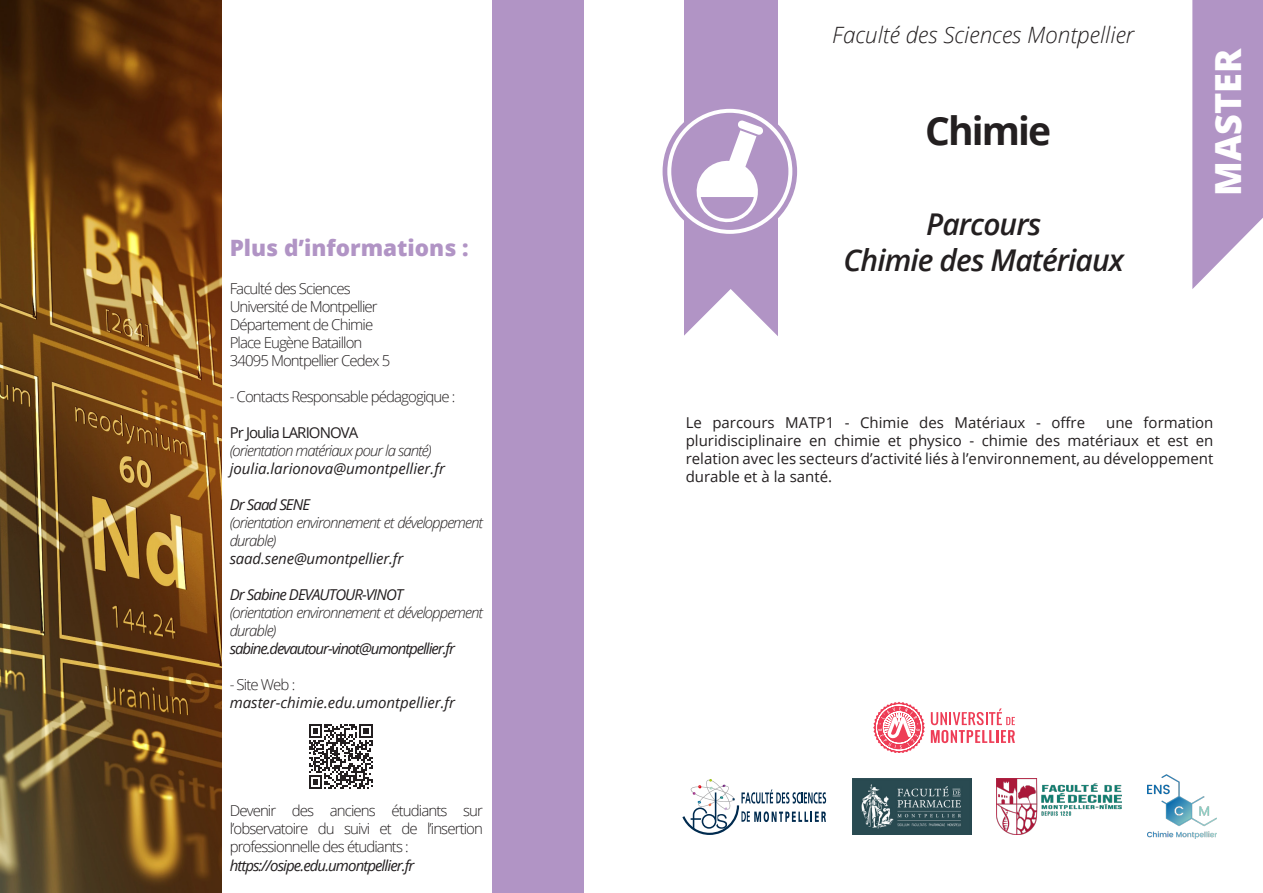
<style>
.page{position:relative;width:1263px;height:893px;background:#fff}
.page>*{position:absolute;margin:0;border:0;box-sizing:border-box;transform-origin:0 0}
.t1{font:700 39px "Open Sans";letter-spacing:-.05em;color:#231f20}
.t2{font:800 36px "Open Sans";color:#fff}
.t3{font:italic 600 30px "Open Sans";letter-spacing:-.03em;color:#231f20}
.t4{font:italic 300 22.5px "Open Sans";color:#231f20}
.t5{font:800 22.5px "Open Sans";color:#b194c5}
.t6{font:300 15px/18px "Open Sans";letter-spacing:-.06em;color:#231f20;text-align:justify}
.t7{font:15px/18px "Open Sans";color:#231f20;text-align:justify}
.t8{font:italic 300 15px/18px "Open Sans";letter-spacing:-.06em;color:#231f20}
.t9{font:italic 15px "Open Sans";letter-spacing:-.06em;color:#231f20}
.t10{font:italic 15px "Open Sans";color:#231f20}
.t11{font:italic 15px "Open Sans";letter-spacing:-.01em;color:#231f20}
.t12{font:15px "Open Sans";letter-spacing:-.06em;color:#231f20}
</style>
<div class="page">
<div style="left:492px;top:0;width:91px;height:893px;background:#b194c5"></div>
<svg style="left:1192px;top:0;width:71px;height:289px;background:#bba1cc"></svg>
<div style="left:684px;top:0;width:94px;height:337px;background:#b194c5"></div>
<svg style="left:684px;top:289px;width:94px;height:48px"></svg>
<div style="left:662px;top:104px;width:135px;height:135px;background:#b194c5;border-radius:50%"></div>
<svg style="left:667px;top:109px;width:125px;height:125px"></svg>
<img style="left:0;top:0;width:221px;height:893px">
<svg style="left:931px;top:708px;width:84px;height:35px"></svg>
<svg style="left:873px;top:702px;width:52px;height:50px"></svg>
<svg style="left:682px;top:779px;width:144px;height:56px"></svg>
<img style="left:853px;top:779px;width:118px;height:56px">
<img style="left:1148px;top:775px;width:69px;height:64px">
<img style="left:997px;top:779px;width:125px;height:56px">
<svg style="left:309px;top:724px;width:64px;height:64px"></svg>
<p class="t5" style="left:230px;top:231px;width:240px">Plus d’informations :</p>
<p class="t6" style="left:230px;top:279px;width:123px">Faculté des Sciences</p>
<p class="t6" style="left:230px;top:297px;width:149px">Université de Montpellier</p>
<p class="t6" style="left:230px;top:315px;width:145px">Département de Chimie</p>
<p class="t6" style="left:230px;top:333px;width:134px">Place Eugène Bataillon</p>
<p class="t6" style="left:230px;top:351px;width:162px">34095 Montpellier Cedex 5</p>
<p class="t6" style="left:230px;top:387px;width:227px">- Contacts Responsable pédagogique :</p>
<p class="t12" style="left:230px;top:422px;width:130px">Pr Joulia LARIONOVA</p>
<p class="t8" style="left:230px;top:441px;width:203px">(orientation matériaux pour la santé)</p>
<p class="t10" style="left:230px;top:458px;width:217px">joulia.larionova@umontpellier.fr</p>
<p class="t9" style="left:230px;top:494px;width:82px">Dr Saad SENE</p>
<p class="t8" style="left:230px;top:513px;width:255px">(orientation environnement et développement durable)</p>
<p class="t11" style="left:230px;top:548px;width:175px">saad.sene@umontpellier.fr</p>
<p class="t9" style="left:230px;top:584px;width:175px">Dr Sabine DEVAUTOUR-VINOT</p>
<p class="t8" style="left:230px;top:603px;width:255px">(orientation environnement et développement durable)</p>
<p class="t9" style="left:230px;top:638px;width:227px">sabine.devautour-vinot@umontpellier.fr</p>
<p class="t6" style="left:230px;top:675px;width:67px">- Site Web :</p>
<p class="t10" style="left:230px;top:692px;width:227px">master-chimie.edu.umontpellier.fr</p>
<p class="t6" style="left:230px;top:801px;width:255px">Devenir des anciens étudiants sur l’observatoire du suivi et de l’insertion professionnelle des étudiants :</p>
<p class="t9" style="left:230px;top:856px;width:186px">https://osipe.edu.umontpellier.fr</p>
<p class="t4" style="left:832px;top:19px;width:303px">Faculté des Sciences Montpellier</p>
<p class="t1" style="left:925px;top:104px;width:127px">Chimie</p>
<p class="t3" style="left:926px;top:204px;width:117px">Parcours</p>
<p class="t3" style="left:843px;top:240px;width:282px">Chimie des Matériaux</p>
<p class="t2" style="left:1200px;top:196px;width:149px;rotate:-90deg">MASTER</p>
<p class="t7" style="left:686px;top:413px;width:401px">Le parcours MATP1 - Chimie des Matériaux - offre</p>
<p class="t7" style="left:686px;top:413px;width:529px;text-indent:420px">une formation pluridisciplinaire en chimie et physico - chimie des matériaux et est en relation avec les secteurs d’activité liés à l’environnement, au développement durable et à la santé.</p>
</div>
